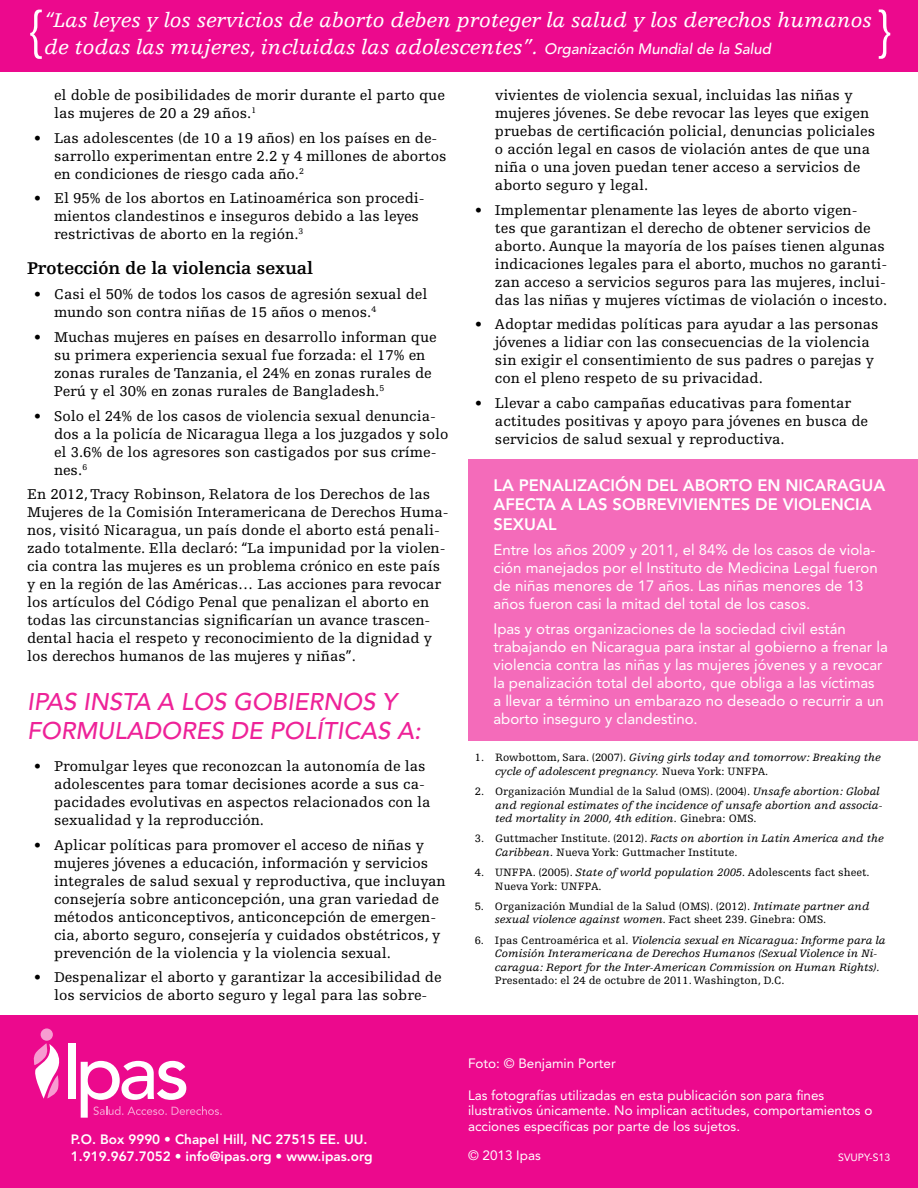
<style>
.page{position:relative;width:918px;height:1188px;background:#fff}
.page>*{position:absolute;margin:0;border:0;box-sizing:border-box;transform-origin:0 0}
.t1{font:300 55.5px "Avenir";color:#fff}
.t2{font:italic 500 24px "Avenir";color:#ee2298}
.t3{font:italic 21px "Egyptienne F";color:#fff}
.t4{font:700 18px "Egyptienne F";color:#000}
.t5{font:800 16.5px/19.8px "Avenir";color:#fff}
.t6{font:15px/18px "Egyptienne F";color:#000}
.t7{font:15px/18px "Avenir";color:#fff}
.t8{font:13.5px/15.6px "Avenir";color:#fff}
.t9{font:800 13.5px/16.5px "Avenir";color:#fff}
.t10{font:italic 11.25px/13.5px "Egyptienne F";color:#000}
.t11{font:11.25px/13.5px "Egyptienne F";color:#000}
.t12{font:10.5px "Avenir";color:#fff}
.s1{font-family:"Avenir";font-weight:500;font-size:15px}
.s2{font-style:normal}
.s3{font-style:italic}
</style>
<div class="page">
<div style="left:0;top:1015px;width:918px;height:173px;background:#ec098d"></div>
<svg style="left:33px;top:1043px;width:27px;height:56px"></svg>
<svg style="left:41px;top:1028px;width:12px;height:13px"></svg>
<div style="left:69px;top:1043px;width:7px;height:56px;background:#fff"></div>
<svg style="left:81px;top:1061px;width:141px;height:57px"></svg>
<div style="left:468px;top:459px;width:450px;height:282px;background:#f46bba"></div>
<div style="left:0;top:0;width:918px;height:71px;background:#ec098d"></div>
<h1 class="t1" style="left:875px;top:-2px;width:20px">}</h1>
<h1 class="t1" style="left:27px;top:-2px;width:20px">{</h1>
<h3 class="t3" style="left:44px;top:8px;width:829px">“Las leyes y los servicios de aborto deben proteger la salud y los derechos humanos</h3>
<h3 class="t3" style="left:44px;top:35px;width:729px">de todas las mujeres, incluidas las adolescentes”. <span class="s1">ORGANIZACIÓN MUNDIAL DE LA SALUD</span></h3>
<p class="t6" style="left:54px;top:86px;width:392px">el doble de posibilidades de morir durante el parto que las mujeres de 20 a 29 años.<sup>1</sup></p>
<p class="t6" style="left:54px;top:129px;width:394px;text-indent:-20px">• Las adolescentes (de 10 a 19 años) en los países en de&shy;sarrollo experimentan entre 2.2 y 4 millones de abortos en condiciones de riesgo cada año.<sup>2</sup></p>
<p class="t6" style="left:54px;top:190px;width:372px;text-indent:-20px">• El 95% de los abortos en Latinoamérica son procedi&shy;mientos clandestinos e inseguros debido a las leyes restrictivas de aborto en la región.<sup>3</sup></p>
<p class="t4" style="left:27px;top:259px;width:288px">Protección de la violencia sexual</p>
<p class="t6" style="left:54px;top:285px;width:375px;text-indent:-20px">• Casi el 50% de todos los casos de agresión sexual del mundo son contra niñas de 15 años o menos.<sup>4</sup></p>
<p class="t6" style="left:54px;top:328px;width:384px;text-indent:-20px">• Muchas mujeres en países en desarrollo informan que su primera experiencia sexual fue forzada: el 17% en zonas rurales de Tanzania, el 24% en zonas rurales de Perú y el 30% en zonas rurales de Bangladesh.<sup>5</sup></p>
<p class="t6" style="left:54px;top:407px;width:396px;text-indent:-20px">• Solo el 24% de los casos de violencia sexual denuncia&shy;dos a la policía de Nicaragua llega a los juzgados y solo el 3.6% de los agresores son castigados por sus críme&shy;nes.<sup>6</sup></p>
<p class="t6" style="left:27px;top:486px;width:423px">En 2012, Tracy Robinson, Relatora de los Derechos de las Mujeres de la Comisión Interamericana de Derechos Huma&shy;nos, visitó Nicaragua, un país donde el aborto está penali&shy;zado totalmente. Ella declaró: “La impunidad por la violen&shy;cia contra las mujeres es un problema crónico en este país y en la región de las Américas… Las acciones para revocar los artículos del Código Penal que penalizan el aborto en todas las circunstancias significarían un avance trascen&shy;dental hacia el respeto y reconocimiento de la dignidad y los derechos humanos de las mujeres y niñas”.</p>
<h2 class="t2" style="left:27px;top:688px;width:170px">IPAS INSTA A LOS</h2>
<h2 class="t2" style="left:233px;top:688px;width:165px">GOBIERNOS Y</h2>
<h2 class="t2" style="left:27px;top:717px;width:151px">FORMULADORES</h2>
<h2 class="t2" style="left:230px;top:717px;width:192px">DE POL ÍTICAS A:</h2>
<p class="t6" style="left:54px;top:757px;width:378px;text-indent:-20px">• Promulgar leyes que reconozcan la autonomía de las adolescentes para tomar decisiones acorde a sus ca&shy;pacidades evolutivas en aspectos relacionados con la sexualidad y la reproducción.</p>
<p class="t6" style="left:54px;top:836px;width:393px;text-indent:-20px">• Aplicar políticas para promover el acceso de niñas y mujeres jóvenes a educación, información y servicios integrales de salud sexual y reproductiva, que incluyan consejería sobre anticoncepción, una gran variedad de métodos anticonceptivos, anticoncepción de emergen&shy;cia, aborto seguro, consejería y cuidados obstétricos, y prevención de la violencia y la violencia sexual.</p>
<p class="t6" style="left:34px;top:969px;width:409px;text-align:center">• Despenalizar el aborto y garantizar la accesibilidad de los servicios de aborto seguro y legal para las sobre-</p>
<p class="t6" style="left:495px;top:86px;width:382px">vivientes de violencia sexual, incluidas las niñas y mujeres jóvenes. Se debe revocar las leyes que exigen pruebas de certificación policial, denuncias policiales o acción legal en casos de violación antes de que una niña o una joven puedan tener acceso a servicios de aborto seguro y legal.</p>
<p class="t6" style="left:495px;top:201px;width:394px;text-indent:-20px">• Implementar plenamente las leyes de aborto vigen-<br>tes que garantizan el derecho de obtener servicios de aborto. Aunque la mayoría de los países tienen algunas indicaciones legales para el aborto, muchos no garanti&shy;zan acceso a servicios seguros para las mujeres, inclui&shy;das las niñas y mujeres víctimas de violación o incesto.</p>
<p class="t6" style="left:495px;top:316px;width:385px;text-indent:-20px">• Adoptar medidas políticas para ayudar a las personas jóvenes a lidiar con las consecuencias de la violencia sin exigir el consentimiento de sus padres o parejas y con el pleno respeto de su privacidad.</p>
<p class="t6" style="left:495px;top:394px;width:375px;text-indent:-20px">• Llevar a cabo campañas educativas para fomentar actitudes positivas y apoyo para jóvenes en busca de servicios de salud sexual y reproductiva.</p>
<p class="t5" style="left:493px;top:475px;width:393px">LA PENALIZACIÓN DEL ABORTO EN NICARAGUA<br>AFECTA A LAS SOBREVIVIENTES DE VIOLENCIA<br>SEXUAL</p>
<p class="t7" style="left:493px;top:541px;width:386px">Entre los años 2009 y 2011, el 84% de los casos de viola&shy;ción manejados por el Instituto de Medicina Legal fueron de niñas menores de 17 años. Las niñas menores de 13 años fueron casi la mitad del total de los casos.</p>
<p class="t7" style="left:493px;top:619px;width:396px">Ipas y otras organizaciones de la sociedad civil están trabajando en Nicaragua para instar al gobierno a frenar la violencia contra las niñas y las mujeres jóvenes y a revocar la penalización total del aborto, que obliga a las víctimas<br>a llevar a término un embarazo no deseado o recurrir a un aborto inseguro y clandestino.</p>
<p class="t10" style="left:495px;top:751px;width:387px;text-indent:-20px"><span class="s2">1. Rowbottom, Sara. (2007).</span> Giving girls today and tomorrow: Breaking the cycle of adolescent pregnancy. <span class="s2">Nueva York: UNFPA.</span></p>
<p class="t10" style="left:495px;top:785px;width:389px;text-indent:-20px"><span class="s2">2. Organización Mundial de la Salud (OMS). (2004).</span> Unsafe abortion: Global and regional estimates of the incidence of unsafe abortion and associa&shy;ted mortality in 2000, 4th edition. <span class="s2">Ginebra: OMS.</span></p>
<p class="t11" style="left:495px;top:832px;width:390px;text-indent:-20px">3. Guttmacher Institute. (2012). <span class="s3">Facts on abortion in Latin America and the<br>Caribbean.</span> Nueva York: Guttmacher Institute.</p>
<p class="t11" style="left:495px;top:866px;width:376px;text-indent:-20px">4. UNFPA. (2005). <span class="s3">State of world population 2005.</span> Adolescents fact sheet.<br>Nueva York: UNFPA.</p>
<p class="t11" style="left:495px;top:900px;width:376px;text-indent:-20px">5. Organización Mundial de la Salud (OMS). (2012). <span class="s3">Intimate partner and sexual violence against women.</span> Fact sheet 239. Ginebra: OMS.</p>
<p class="t10" style="left:495px;top:933px;width:392px;text-indent:-20px"><span class="s2">6. Ipas Centroamérica et al.</span> Violencia sexual en Nicaragua: Informe para la<br>Comisión Interamericana de Derechos Humanos (Sexual Violence in Ni&shy;caragua: Report for the Inter-American Commission on Human Rights).</p>
<p class="t11" style="left:495px;top:974px;width:291px">Presentado: el 24 de octubre de 2011. Washington, D.C.</p>
<p class="t9" style="left:71px;top:1131px;width:303px">P.O. Box 9990 • Chapel Hill, NC 27515 EE. UU.<br>1.919.967.7052 • info@ipas.org • www.ipas.org</p>
<p class="t8" style="left:468px;top:1055px;width:149px">Foto: © Benjamin Porter</p>
<p class="t8" style="left:468px;top:1087px;width:406px">Las fotografías utilizadas en esta publicación son para fines ilustrativos únicamente. No implican actitudes, comportamientos o acciones específicas por parte de los sujetos.</p>
<p class="t8" style="left:468px;top:1147px;width:74px">© 2013 Ipas</p>
<p class="t12" style="left:838px;top:1151px;width:53px">SVUPY-S13</p>
</div>
